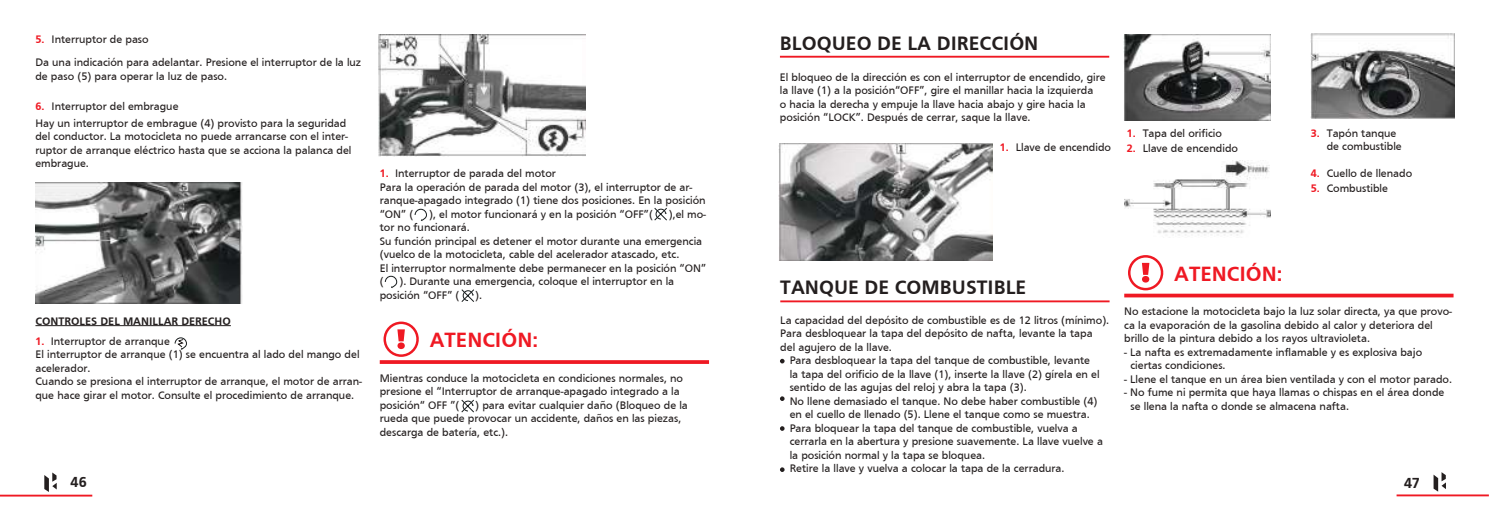
<style>
.page{position:relative;width:1489px;height:525px;background:#fff}
.page>*{position:absolute;margin:0;border:0;box-sizing:border-box;transform-origin:0 0}
.t1{font:700 21.25px "Frutiger";color:#ef1923}
.t2{font:700 20px "Frutiger";color:#241f1f}
.t3{font:700 15px "Frutiger";color:#241f1f}
.t4{font:11.25px/13.5px "Frutiger";color:#241f1f}
.t5{font:700 11.25px "Frutiger";color:#241f1f}
.t6{font:700 11.25px/15px "Frutiger";color:#ef1923}
.s1{font-weight:700;color:#ef1923}
</style>
<div class="page">
<hr style="left:0;top:494px;width:92px;height:2px;background:#ef1923">
<svg style="left:44px;top:472px;width:13px;height:19px"></svg>
<hr style="left:1396px;top:494px;width:92px;height:2px;background:#ef1923">
<svg style="left:1433px;top:472px;width:12px;height:19px"></svg>
<hr style="left:35px;top:325px;width:196px;height:1px;background:#241f1f">
<svg style="left:174px;top:337px;width:13px;height:12px"></svg>
<img style="left:35px;top:183px;width:207px;height:120px">
<img style="left:378px;top:35px;width:207px;height:121px">
<svg style="left:414px;top:208px;width:13px;height:13px"></svg>
<svg style="left:654px;top:207px;width:13px;height:14px"></svg>
<svg style="left:384px;top:275px;width:13px;height:13px"></svg>
<svg style="left:461px;top:289px;width:13px;height:13px"></svg>
<div style="left:383px;top:321px;width:36px;height:35px;border:3px solid #ef1923;border-radius:50%"></div>
<svg style="left:397px;top:329px;width:8px;height:20px"></svg>
<svg style="left:380px;top:360px;width:329px;height:4px"></svg>
<svg style="left:461px;top:399px;width:13px;height:14px"></svg>
<hr style="left:780px;top:300px;width:329px;height:2px;background:#ef1923">
<svg style="left:780px;top:358px;width:4px;height:5px"></svg>
<svg style="left:780px;top:467px;width:4px;height:4px"></svg>
<svg style="left:780px;top:426px;width:4px;height:4px"></svg>
<svg style="left:780px;top:396px;width:4px;height:5px"></svg>
<img style="left:1123px;top:34px;width:146px;height:86px">
<img style="left:1310px;top:34px;width:144px;height:85px">
<img style="left:1124px;top:161px;width:146px;height:75px">
<hr style="left:780px;top:56px;width:329px;height:2px;background:#ef1923">
<img style="left:778px;top:143px;width:214px;height:118px">
<div style="left:1127px;top:255px;width:36px;height:35px;border:3px solid #ef1923;border-radius:50%"></div>
<svg style="left:1142px;top:263px;width:7px;height:19px"></svg>
<svg style="left:1124px;top:293px;width:329px;height:4px"></svg>
<p class="t6" style="left:35px;top:32px;width:11px">5.</p>
<p class="t4" style="left:51px;top:33px;width:99px">Interruptor de paso</p>
<p class="t4" style="left:35px;top:56px;width:327px">Da una indicación para adelantar. Presione el interruptor de la luz de paso (5) para operar la luz de paso.</p>
<p class="t4" style="left:35px;top:116px;width:317px">Hay un interruptor de embrague (4) provisto para la seguridad del conductor. La motocicleta no puede arrancarse con el inter&shy;ruptor de arranque eléctrico hasta que se acciona la palanca del embrague.</p>
<p class="t4" style="left:51px;top:99px;width:128px">Interruptor del embrague</p>
<p class="t6" style="left:35px;top:99px;width:11px">6.</p>
<p class="t5" style="left:35px;top:315px;width:197px">CONTROLES DEL MANILLAR DERECHO</p>
<p class="t4" style="left:35px;top:334px;width:328px"><span class="s1">1.</span> Interruptor de arranque<br>El interruptor de arranque (1) se encuentra al lado del mango del acelerador.<br>Cuando se presiona el interruptor de arranque, el motor de arran&shy;que hace girar el motor. Consulte el procedimiento de arranque.</p>
<p class="t4" style="left:380px;top:167px;width:327px"><span class="s1">1.</span> Interruptor de parada del motor<br>Para la operación de parada del motor (3), el interruptor de ar&shy;ranque-apagado integrado (1) tiene dos posiciones. En la posición “ON” (</p>
<p class="t4" style="left:429px;top:207px;width:225px">), el motor funcionará y en la posición “OFF”(</p>
<p class="t4" style="left:668px;top:207px;width:39px">),el mo-</p>
<p class="t4" style="left:380px;top:221px;width:328px">tor no funcionará.<br>Su función principal es detener el motor durante una emergencia (vuelco de la motocicleta, cable del acelerador atascado, etc.<br>El interruptor normalmente debe permanecer en la posición “ON” (</p>
<p class="t4" style="left:380px;top:275px;width:296px;text-indent:20px">). Durante una emergencia, coloque el interruptor en la posición “OFF” (</p>
<p class="t4" style="left:475px;top:288px;width:8px">).</p>
<h1 class="t1" style="left:429px;top:329px;width:110px">ATENCIÓN:</h1>
<p class="t4" style="left:380px;top:371px;width:305px">Mientras conduce la motocicleta en condiciones normales, no presione el “Interruptor de arranque-apagado integrado a la posición“ OFF ”(</p>
<p class="t4" style="left:380px;top:398px;width:309px;text-indent:95px">) para evitar cualquier daño (Bloqueo de la rueda que puede provocar un accidente, daños en las piezas, descarga de batería, etc.).</p>
<h2 class="t2" style="left:780px;top:32px;width:260px">BLOQUEO DE LA DIRECCIÓN</h2>
<p class="t4" style="left:780px;top:70px;width:327px">El bloqueo de la dirección es con el interruptor de encendido, gire la llave (1) a la posición“OFF”, gire el manillar hacia la izquierda<br>o hacia la derecha y empuje la llave hacia abajo y gire hacia la posición “LOCK”. Después de cerrar, saque la llave.</p>
<p class="t4" style="left:999px;top:140px;width:113px"><span class="s1">1.</span> Llave de encendido</p>
<p class="t4" style="left:1326px;top:126px;width:77px">Tapón tanque de combustible</p>
<p class="t4" style="left:1142px;top:126px;width:81px">Tapa del orificio</p>
<p class="t6" style="left:1310px;top:126px;width:11px">3.</p>
<p class="t4" style="left:1142px;top:141px;width:97px">Llave de encendido</p>
<p class="t6" style="left:1126px;top:126px;width:11px">1.<br>2.</p>
<p class="t6" style="left:1310px;top:166px;width:11px">4.<br>5.</p>
<p class="t4" style="left:1326px;top:166px;width:87px;line-height:15px">Cuello de llenado<br>Combustible</p>
<h2 class="t2" style="left:780px;top:277px;width:247px">TANQUE DE COMBUSTIBLE</h2>
<p class="t4" style="left:780px;top:313px;width:330px">La capacidad del depósito de combustible es de 12 litros (mínimo).</p>
<p class="t4" style="left:780px;top:326px;width:314px">Para desbloquear la tapa del depósito de nafta, levante la tapa</p>
<p class="t4" style="left:780px;top:340px;width:113px">del agujero de la llave.</p>
<p class="t4" style="left:789px;top:353px;width:302px">Para desbloquear la tapa del tanque de combustible, levante</p>
<p class="t4" style="left:789px;top:367px;width:311px">la tapa del orificio de la llave (1), inserte la llave (2) gírela en el</p>
<p class="t4" style="left:789px;top:380px;width:239px">sentido de las agujas del reloj y abra la tapa (3).</p>
<p class="t4" style="left:789px;top:394px;width:309px">No llene demasiado el tanque. No debe haber combustible (4)</p>
<p class="t4" style="left:789px;top:407px;width:302px">en el cuello de llenado (5). Llene el tanque como se muestra.</p>
<p class="t4" style="left:789px;top:421px;width:290px">Para bloquear la tapa del tanque de combustible, vuelva a</p>
<p class="t4" style="left:789px;top:434px;width:315px">cerrarla en la abertura y presione suavemente. La llave vuelve a</p>
<p class="t4" style="left:789px;top:448px;width:197px">la posición normal y la tapa se bloquea.</p>
<p class="t4" style="left:789px;top:461px;width:276px">Retire la llave y vuelva a colocar la tapa de la cerradura.</p>
<h1 class="t1" style="left:1174px;top:262px;width:110px">ATENCIÓN:</h1>
<p class="t4" style="left:1124px;top:304px;width:329px">No estacione la motocicleta bajo la luz solar directa, ya que provo&shy;ca la evaporación de la gasolina debido al calor y deteriora del brillo de la pintura debido a los rayos ultravioleta.</p>
<p class="t4" style="left:1130px;top:345px;width:293px;text-indent:-6px">- La nafta es extremadamente inflamable y es explosiva bajo ciertas condiciones.</p>
<p class="t4" style="left:1124px;top:372px;width:329px">- Llene el tanque en un área bien ventilada y con el motor parado.</p>
<p class="t4" style="left:1130px;top:385px;width:315px;text-indent:-6px">- No fume ni permita que haya llamas o chispas en el área donde se llena la nafta o donde se almacena nafta.</p>
<h3 class="t3" style="left:70px;top:474px;width:18px">46</h3>
<h3 class="t3" style="left:1404px;top:474px;width:17px">47</h3>
</div>
